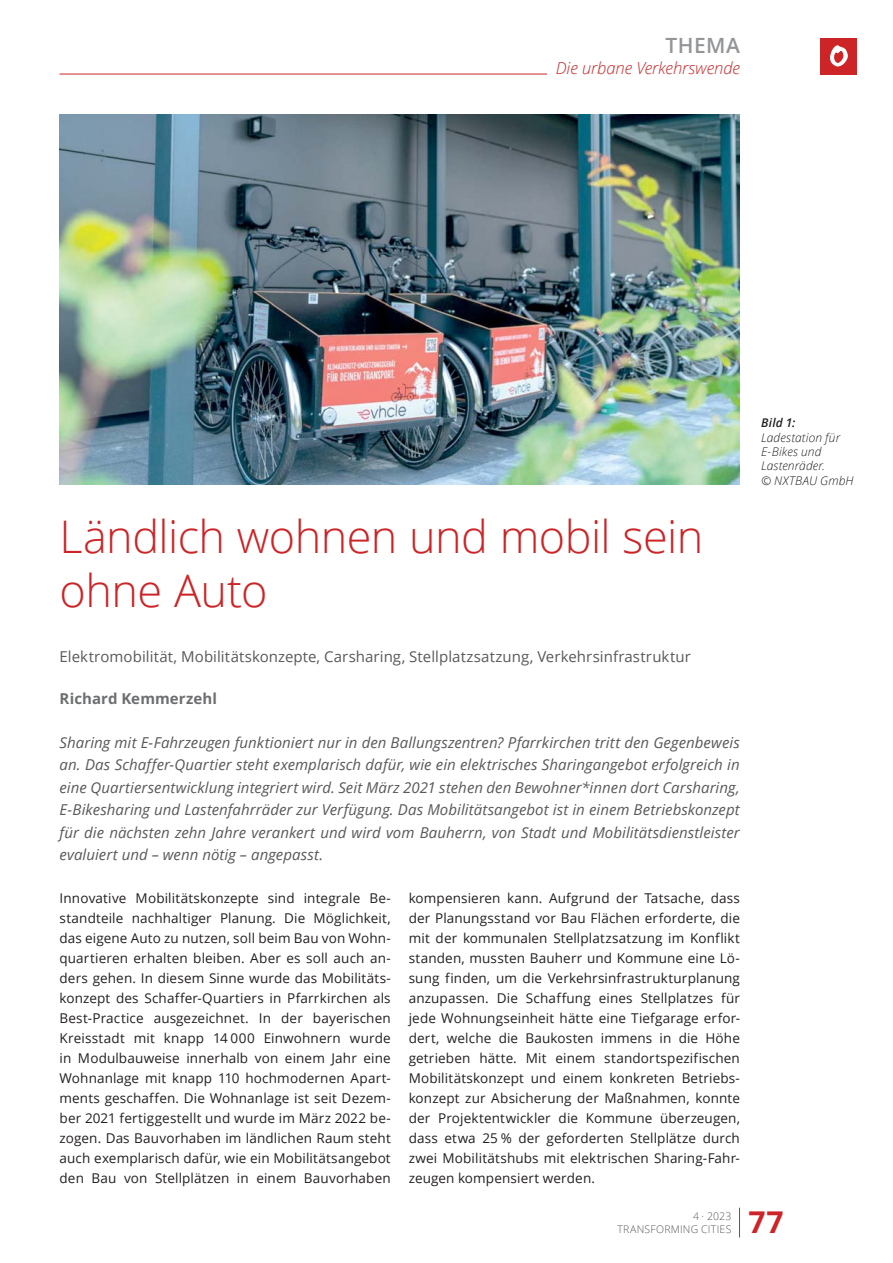
<style>
.page{position:relative;width:893px;height:1263px;background:#fff}
.page>*{position:absolute;margin:0;border:0;box-sizing:border-box;transform-origin:0 0}
.t1{font:300 45px/54px "Open Sans";letter-spacing:-.01em;color:#cc2427}
.t2{font:700 30px "Open Sans";color:#cc2427}
.t3{font:600 21px "Open Sans";letter-spacing:.02em;color:#939598}
.t4{font:italic 300 16.5px "Open Sans";color:#cc2427}
.t5{font:italic 15px/22.5px "Open Sans";letter-spacing:.005em;color:#58595b;text-align:justify}
.t6{font:15px "Open Sans";letter-spacing:.005em;color:#58595b}
.t7{font:700 15px "Open Sans";letter-spacing:.005em;color:#6d6e70}
.t8{font:13.5px/20px "Open Sans";letter-spacing:.01em;color:#231f20;text-align:justify}
.t9{font:italic 300 12px/14.4px "Open Sans";letter-spacing:.01em;color:#231f20}
.t10{font:italic 600 12px "Open Sans";color:#231f20}
.t11{font:300 10.5px/13.5px "Open Sans";letter-spacing:.02em;color:#58595b;text-align:right}
</style>
<div class="page">
<svg style="left:739px;top:1208px;width:1px;height:29px"></svg>
<hr style="left:60px;top:74px;width:487px;height:1px;background:#cc2427">
<div style="left:821px;top:38px;width:36px;height:36px;background:#cc2427"></div>
<svg style="left:830px;top:45px;width:18px;height:21px"></svg>
<img style="left:60px;top:115px;width:680px;height:370px">
<h3 class="t3" style="left:666px;top:31px;width:76px">THEMA</h3>
<p class="t4" style="left:556px;top:57px;width:186px">Die urbane Verkehrswende</p>
<h1 class="t1" style="left:60px;top:508px;width:645px">Ländlich wohnen und mobil sein ohne Auto</h1>
<p class="t10" style="left:761px;top:414px;width:36px">Bild 1:</p>
<p class="t9" style="left:761px;top:430px;width:94px">Ladestation für<br>E-Bikes und<br>Lastenräder.<br>© NXTBAU GmbH</p>
<p class="t6" style="left:60px;top:646px;width:633px">Elektromobilität, Mobilitätskonzepte, Carsharing, Stellplatzsatzung, Verkehrsinfrastruktur</p>
<p class="t7" style="left:60px;top:688px;width:159px">Richard Kemmerzehl</p>
<p class="t5" style="left:60px;top:731px;width:682px">Sharing mit E-Fahrzeugen funktioniert nur in den Ballungszentren? Pfarrkirchen tritt den Gegenbeweis an. Das Schaffer-Quartier steht exemplarisch dafür, wie ein elektrisches Sharingangebot erfolgreich in eine Quartiersentwicklung integriert wird. Seit März 2021 stehen den Bewohner*innen dort Carsharing, E-Bikesharing und Lastenfahrräder zur Verfügung. Das Mobilitätsangebot ist in einem Betriebskonzept für die nächsten zehn Jahre verankert und wird vom Bauherrn, von Stadt und Mobilitätsdienstleister evaluiert und – wenn nötig – angepasst.</p>
<p class="t8" style="left:60px;top:888px;width:333px">Innovative Mobilitätskonzepte sind integrale Be&shy;standteile nachhaltiger Planung. Die Möglichkeit, das eigene Auto zu nutzen, soll beim Bau von Wohn&shy;quartieren erhalten bleiben. Aber es soll auch an&shy;ders gehen. In diesem Sinne wurde das Mobilitäts&shy;konzept des Schaffer-Quartiers in Pfarrkirchen als Best-Practice ausgezeichnet. In der bayerischen Kreisstadt mit knapp 14 000 Einwohnern wurde in Modulbauweise innerhalb von einem Jahr eine Wohnanlage mit knapp 110 hochmodernen Apart&shy;ments geschaffen. Die Wohnanlage ist seit Dezem&shy;ber 2021 fertiggestellt und wurde im März 2022 be&shy;zogen. Das Bauvorhaben im ländlichen Raum steht auch exemplarisch dafür, wie ein Mobilitätsangebot den Bau von Stellplätzen in einem Bauvorhaben</p>
<p class="t8" style="left:409px;top:888px;width:333px">kompensieren kann. Aufgrund der Tatsache, dass der Planungsstand vor Bau Flächen erforderte, die mit der kommunalen Stellplatzsatzung im Konflikt standen, mussten Bauherr und Kommune eine Lö&shy;sung finden, um die Verkehrsinfrastrukturplanung anzupassen. Die Schaffung eines Stellplatzes für jede Wohnungseinheit hätte eine Tiefgarage erfor&shy;dert, welche die Baukosten immens in die Höhe getrieben hätte. Mit einem standortspezifischen Mobilitätskonzept und einem konkreten Betriebs&shy;konzept zur Absicherung der Maßnahmen, konnte der Projektentwickler die Kommune überzeugen, dass etwa 25 % der geforderten Stellplätze durch zwei Mobilitätshubs mit elektrischen Sharing-Fahr&shy;zeugen kompensiert werden.</p>
<p class="t11" style="left:617px;top:1209px;width:116px">4 · 2023<br>TRANSFORMING CITIES</p>
<h2 class="t2" style="left:748px;top:1201px;width:37px">77</h2>
</div>
